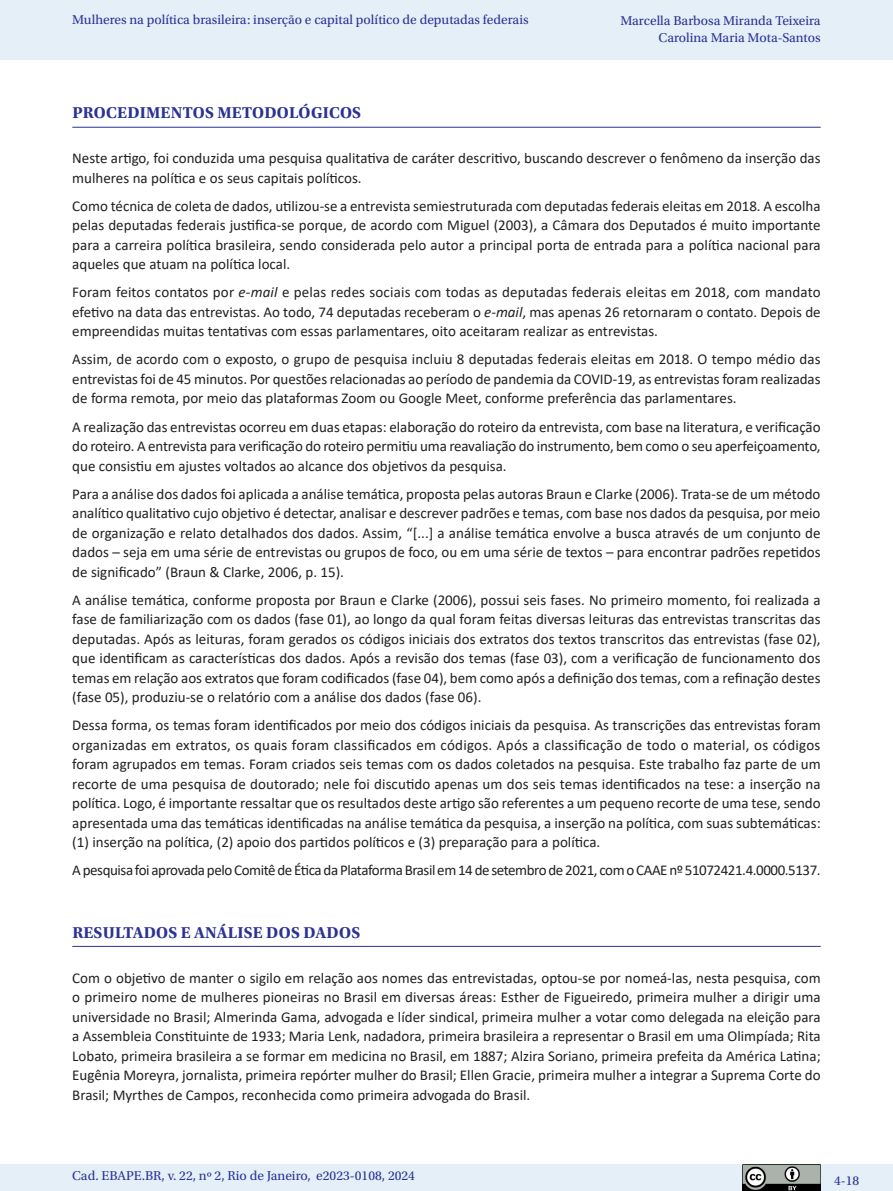
<style>
.page{position:relative;width:893px;height:1191px;background:#fff}
.page>*{position:absolute;margin:0;border:0;box-sizing:border-box;transform-origin:0 0}
._07_1_sub_1{font:700 16.5px "Utopia Std";letter-spacing:.01em;color:#2b3393}
._06_0_texto{font:15px/19.5px "Calibri";color:#231f20;text-align:justify}
._06_0_texto-2{font:15px "Calibri";letter-spacing:-.03em;color:#231f20}
.t1{font:13.5px/16.5px "Utopia Std";color:#2b3393;text-align:right}
.s1{font-style:italic}
</style>
<div class="page">
<div style="left:0;top:0;width:893px;height:60px;background:#e4eff8"></div>
<div style="left:0;top:1164px;width:893px;height:27px;background:#e4eff8"></div>
<img style="left:743px;top:1164px;width:78px;height:27px">
<hr style="left:72px;top:127px;width:749px;height:1px;background:#2b3393">
<hr style="left:72px;top:946px;width:749px;height:1px;background:#2b3393">
<p class="t1" style="left:72px;top:11px;width:458px">Mulheres na política brasileira: inserção e capital político de deputadas federais</p>
<p class="t1" style="left:620px;top:13px;width:202px">Marcella Barbosa Miranda Teixeira<br>Carolina Maria Mota-Santos</p>
<p class="_07_1_sub_1" style="left:72px;top:103px;width:290px">PROCEDIMENTOS METODOLÓGICOS</p>
<p class="_06_0_texto" style="left:72px;top:148px;width:750px">Neste artigo, foi conduzida uma pesquisa qualitativa de caráter descritivo, buscando descrever o fenômeno da inserção das mulheres na política e os seus capitais políticos.</p>
<p class="_06_0_texto" style="left:72px;top:196px;width:750px">Como técnica de coleta de dados, utilizou-se a entrevista semiestruturada com deputadas federais eleitas em 2018. A escolha pelas deputadas federais justifica-se porque, de acordo com Miguel (2003), a Câmara dos Deputados é muito importante para a carreira política brasileira, sendo considerada pelo autor a principal porta de entrada para a política nacional para aqueles que atuam na política local.</p>
<p class="_06_0_texto" style="left:72px;top:282px;width:750px">Foram feitos contatos por <span class="s1">e-mail</span> e pelas redes sociais com todas as deputadas federais eleitas em 2018, com mandato efetivo na data das entrevistas. Ao todo, 74 deputadas receberam o <span class="s1">e-mail</span>, mas apenas 26 retornaram o contato. Depois de empreendidas muitas tentativas com essas parlamentares, oito aceitaram realizar as entrevistas.</p>
<p class="_06_0_texto" style="left:72px;top:349px;width:750px">Assim, de acordo com o exposto, o grupo de pesquisa incluiu 8 deputadas federais eleitas em 2018. O tempo médio das entrevistas foi de 45 minutos. Por questões relacionadas ao período de pandemia da COVID-19, as entrevistas foram realizadas de forma remota, por meio das plataformas Zoom ou Google Meet, conforme preferência das parlamentares.</p>
<p class="_06_0_texto" style="left:72px;top:416px;width:750px">A realização das entrevistas ocorreu em duas etapas: elaboração do roteiro da entrevista, com base na literatura, e verificação do roteiro. A entrevista para verificação do roteiro permitiu uma reavaliação do instrumento, bem como o seu aperfeiçoamento, que consistiu em ajustes voltados ao alcance dos objetivos da pesquisa.</p>
<p class="_06_0_texto" style="left:72px;top:483px;width:750px">Para a análise dos dados foi aplicada a análise temática, proposta pelas autoras Braun e Clarke (2006). Trata-se de um método analítico qualitativo cujo objetivo é detectar, analisar e descrever padrões e temas, com base nos dados da pesquisa, por meio de organização e relato detalhados dos dados. Assim, “[...] a análise temática envolve a busca através de um conjunto de dados – seja em uma série de entrevistas ou grupos de foco, ou em uma série de textos – para encontrar padrões repetidos de significado” (Braun &amp; Clarke, 2006, p. 15).</p>
<p class="_06_0_texto" style="left:72px;top:589px;width:750px">A análise temática, conforme proposta por Braun e Clarke (2006), possui seis fases. No primeiro momento, foi realizada a fase de familiarização com os dados (fase 01), ao longo da qual foram feitas diversas leituras das entrevistas transcritas das deputadas. Após as leituras, foram gerados os códigos iniciais dos extratos dos textos transcritos das entrevistas (fase 02), que identificam as características dos dados. Após a revisão dos temas (fase 03), com a verificação de funcionamento dos temas em relação aos extratos que foram codificados (fase 04), bem como após a definição dos temas, com a refinação destes (fase 05), produziu-se o relatório com a análise dos dados (fase 06).</p>
<p class="_06_0_texto" style="left:72px;top:715px;width:750px">Dessa forma, os temas foram identificados por meio dos códigos iniciais da pesquisa. As transcrições das entrevistas foram organizadas em extratos, os quais foram classificados em códigos. Após a classificação de todo o material, os códigos foram agrupados em temas. Foram criados seis temas com os dados coletados na pesquisa. Este trabalho faz parte de um recorte de uma pesquisa de doutorado; nele foi discutido apenas um dos seis temas identificados na tese: a inserção na política. Logo, é importante ressaltar que os resultados deste artigo são referentes a um pequeno recorte de uma tese, sendo apresentada uma das temáticas identificadas na análise temática da pesquisa, a inserção na política, com suas subtemáticas: (1) inserção na política, (2) apoio dos partidos políticos e (3) preparação para a política.</p>
<p class="_06_0_texto-2" style="left:72px;top:859px;width:750px">A pesquisa foi aprovada pelo Comitê de Ética da Plataforma Brasil em 14 de setembro de 2021, com o CAAE nº 51072421.4.0000.5137.</p>
<p class="_07_1_sub_1" style="left:72px;top:922px;width:289px">RESULTADOS E ANÁLISE DOS DADOS</p>
<p class="_06_0_texto" style="left:72px;top:967px;width:750px">Com o objetivo de manter o sigilo em relação aos nomes das entrevistadas, optou-se por nomeá-las, nesta pesquisa, com o primeiro nome de mulheres pioneiras no Brasil em diversas áreas: Esther de Figueiredo, primeira mulher a dirigir uma universidade no Brasil; Almerinda Gama, advogada e líder sindical, primeira mulher a votar como delegada na eleição para a Assembleia Constituinte de 1933; Maria Lenk, nadadora, primeira brasileira a representar o Brasil em uma Olimpíada; Rita Lobato, primeira brasileira a se formar em medicina no Brasil, em 1887; Alzira Soriano, primeira prefeita da América Latina; Eugênia Moreyra, jornalista, primeira repórter mulher do Brasil; Ellen Gracie, primeira mulher a integrar a Suprema Corte do Brasil; Myrthes de Campos, reconhecida como primeira advogada do Brasil.</p>
<p class="t1" style="left:72px;top:1167px;width:344px">Cad. EBAPE.BR, v. 22, nº 2, Rio de Janeiro, e2023-0108, 2024</p>
<p class="t1" style="left:834px;top:1172px;width:27px">4-18</p>
</div>
